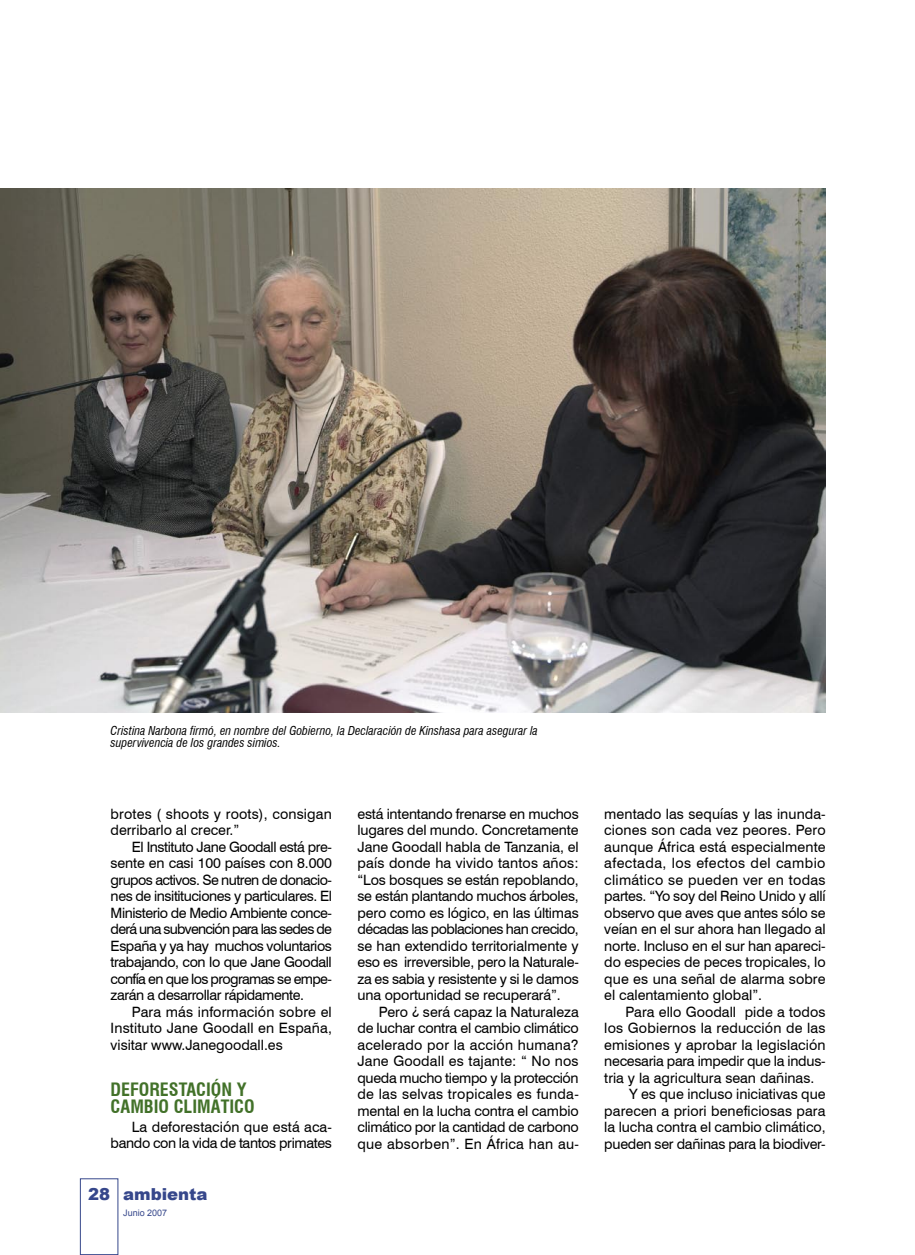
<style>
.page{position:relative;width:915px;height:1255px;background:#fff}
.page>*{position:absolute;margin:0;border:0;box-sizing:border-box;transform-origin:0 0}
.Ladillo{font:700 condensed 18px/16.5px "Swiss 721 BT";color:#427129}
.t1{font:900 16.5px "Arial";color:#36478b}
.Texto_general{font:14.25px/16.5px "Swiss 721 BT";letter-spacing:-.005em;color:#000;text-align:justify}
.Texto_general-2{font:14.25px/16.5px "Swiss 721 BT";letter-spacing:-.025em;color:#000;text-align:right}
.Pié_de_foto{font:italic condensed 12px/12px "Swiss 721 BT";color:#000}
.t2{font:9px "Arial";color:#36478b}
</style>
<div class="page">
<div style="left:80px;top:1178px;width:38px;height:76px;border:1px solid #36478b"></div>
<img style="left:0;top:189px;width:825px;height:523px">
<p class="Pié_de_foto" style="left:111px;top:724px;width:428px">Cristina Narbona firmó, en nombre del Gobierno, la Declaración de Kinshasa para asegurar la supervivencia de los grandes simios.</p>
<p class="Texto_general" style="left:111px;top:805px;width:223px">brotes ( shoots y roots), consigan derribarlo al crecer.”</p>
<p class="Texto_general" style="left:111px;top:838px;width:223px;text-indent:21px">El Instituto Jane Goodall está pre&shy;sente en casi 100 países con 8.000 grupos activos. Se nutren de donacio&shy;nes de insitituciones y particulares. El Ministerio de Medio Ambiente conce&shy;derá una subvención para las sedes de España y ya hay muchos voluntarios trabajando, con lo que Jane Goodall confía en que los programas se empe&shy;zarán a desarrollar rápidamente.</p>
<p class="Texto_general" style="left:111px;top:1003px;width:223px;text-indent:21px">Para más información sobre el Instituto Jane Goodall en España, visitar www.Janegoodall.es</p>
<p class="Ladillo" style="left:111px;top:1081px;width:145px">DEFORESTACIÓN Y<br>CAMBIO CLIMÁTICO</p>
<p class="Texto_general-2" style="left:111px;top:1118px;width:223px">La deforestación que está aca&shy;bando con la vida de tantos primates</p>
<p class="t1" style="left:88px;top:1181px;width:24px">28</p>
<p class="t1" style="left:123px;top:1181px;width:86px">ambienta</p>
<p class="t2" style="left:123px;top:1207px;width:46px">Junio 2007</p>
<p class="Texto_general" style="left:357px;top:805px;width:223px">está intentando frenarse en muchos lugares del mundo. Concretamente Jane Goodall habla de Tanzania, el país donde ha vivido tantos años: “Los bosques se están repoblando, se están plantando muchos árboles, pero como es lógico, en las últimas décadas las poblaciones han crecido, se han extendido territorialmente y eso es irreversible, pero la Naturale&shy;za es sabia y resistente y si le damos una oportunidad se recuperará”.</p>
<p class="Texto_general" style="left:357px;top:1003px;width:223px;text-indent:21px">Pero ¿ será capaz la Naturaleza de luchar contra el cambio climático acelerado por la acción humana?<br>Jane Goodall es tajante: “ No nos queda mucho tiempo y la protección de las selvas tropicales es funda&shy;mental en la lucha contra el cambio climático por la cantidad de carbono que absorben”. En África han au-</p>
<p class="Texto_general" style="left:604px;top:805px;width:223px">mentado las sequías y las inunda&shy;ciones son cada vez peores. Pero aunque África está especialmente afectada, los efectos del cambio climático se pueden ver en todas partes. “Yo soy del Reino Unido y allí observo que aves que antes sólo se veían en el sur ahora han llegado al norte. Incluso en el sur han apareci&shy;do especies de peces tropicales, lo que es una señal de alarma sobre el calentamiento global”.</p>
<p class="Texto_general" style="left:604px;top:1003px;width:223px;text-indent:21px">Para ello Goodall pide a todos los Gobiernos la reducción de las emisiones y aprobar la legislación necesaria para impedir que la indus&shy;tria y la agricultura sean dañinas.</p>
<p class="Texto_general" style="left:604px;top:1085px;width:223px;text-indent:25px">Y es que incluso iniciativas que parecen a priori beneficiosas para la lucha contra el cambio climático, pueden ser dañinas para la biodiver-</p>
</div>
